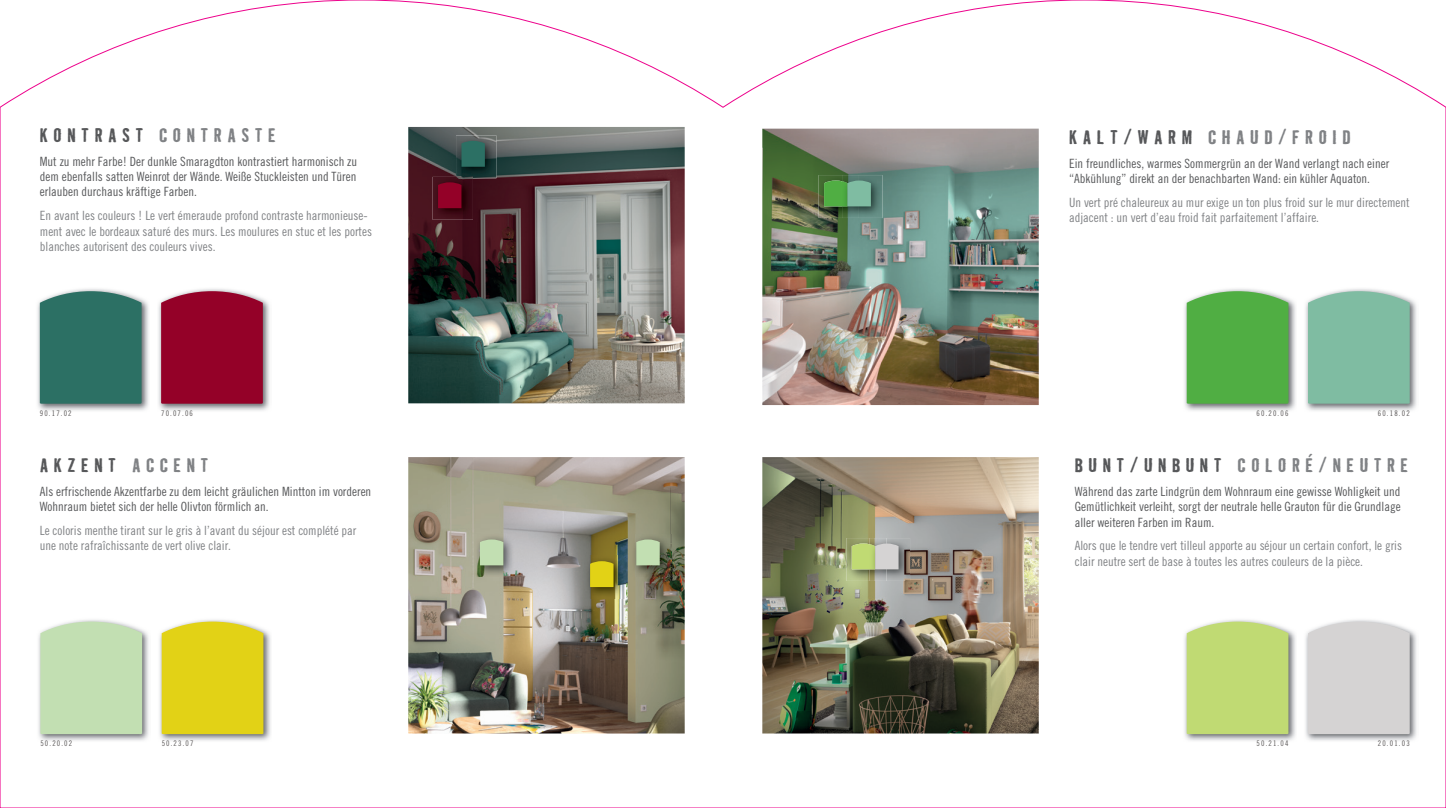
<style>
.page{position:relative;width:1446px;height:808px;background:#fff}
.page>*{position:absolute;margin:0;border:0;box-sizing:border-box;transform-origin:0 0}
.t1{font:700 18px "Bad House Hornbach";letter-spacing:.3em;color:#808285}
.t2{font:700 18px "Bad House Hornbach";letter-spacing:.3em;color:#57585a}
.t3{font:12.75px/15.3px "Trade Gothic Hornbach Cn 18";color:#57585a;text-align:justify}
.t4{font:12.75px/15.3px "Trade Gothic Hornbach Cn 18";color:#808285}
.t5{font:7.65px "Trade Gothic Hornbach Cn 18";letter-spacing:.15em;color:#555252}
.s1{color:#57585a}
.s2{color:#808285}
</style>
<div class="page">
<img style="left:0;top:0;width:1446px;height:808px">
<h1 class="t1" style="left:40px;top:123px;width:237px"><span class="s1">KONTRAST</span> CONTRASTE</h1>
<p class="t3" style="left:40px;top:153px;width:319px">Mut zu mehr Farbe! Der dunkle Smaragdton kontrastiert harmonisch zu dem ebenfalls satten Weinrot der Wände. Weiße Stuckleisten und Türen erlauben durchaus kräftige Farben.</p>
<p class="t4" style="left:40px;top:208px;width:334px">En avant les couleurs ! Le vert émeraude profond contraste harmonieuse&shy;ment avec le bordeaux saturé des murs. Les moulures en stuc et les portes blanches autorisent des couleurs vives.</p>
<p class="t5" style="left:40px;top:409px;width:33px">90.17.02</p>
<p class="t5" style="left:161px;top:409px;width:33px">70.07.06</p>
<h1 class="t2" style="left:40px;top:453px;width:170px">AKZENT <span class="s2">ACCENT</span></h1>
<p class="t3" style="left:40px;top:484px;width:333px">Als erfrischende Akzentfarbe zu dem leicht gräulichen Mintton im vorderen<br>Wohnraum bietet sich der helle Olivton förmlich an.</p>
<p class="t4" style="left:40px;top:523px;width:318px">Le coloris menthe tirant sur le gris à l’avant du séjour est complété par une note rafraîchissante de vert olive clair.</p>
<p class="t5" style="left:40px;top:739px;width:33px">50.20.02</p>
<p class="t5" style="left:162px;top:739px;width:33px">50.23.07</p>
<h1 class="t1" style="left:1069px;top:125px;width:283px"><span class="s1">KALT/WARM</span> CHAUD/FROID</h1>
<p class="t3" style="left:1069px;top:155px;width:322px">Ein freundliches, warmes Sommergrün an der Wand verlangt nach einer “Abkühlung” direkt an der benachbarten Wand: ein kühler Aquaton.</p>
<p class="t4" style="left:1069px;top:194px;width:342px">Un vert pré chaleureux au mur exige un ton plus froid sur le mur directement adjacent : un vert d’eau froid fait parfaitement l’affaire.</p>
<p class="t5" style="left:1256px;top:409px;width:33px">60.20.06</p>
<p class="t5" style="left:1378px;top:409px;width:33px">60.18.02</p>
<h1 class="t1" style="left:1075px;top:453px;width:335px"><span class="s1">BUNT/UNBUNT</span> COLORÉ/NEUTRE</h1>
<p class="t3" style="left:1075px;top:484px;width:327px">Während das zarte Lindgrün dem Wohnraum eine gewisse Wohligkeit und Gemütlichkeit verleiht, sorgt der neutrale helle Grauton für die Grundlage aller weiteren Farben im Raum.</p>
<p class="t4" style="left:1075px;top:538px;width:329px">Alors que le tendre vert tilleul apporte au séjour un certain confort, le gris clair neutre sert de base à toutes les autres couleurs de la pièce.</p>
<p class="t5" style="left:1256px;top:739px;width:33px">50.21.04</p>
<p class="t5" style="left:1378px;top:739px;width:33px">20.01.03</p>
</div>
